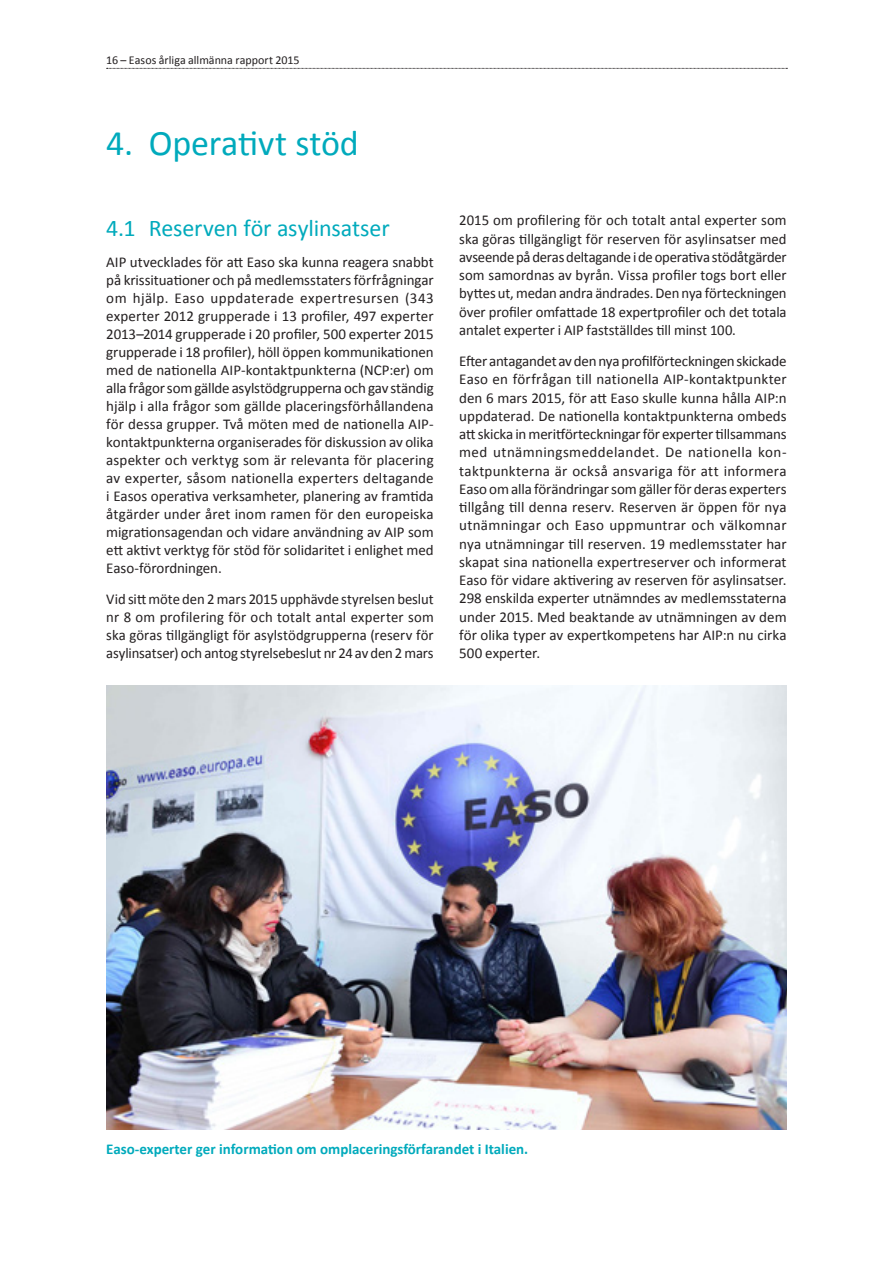
<style>
.page{position:relative;width:893px;height:1263px;background:#fff}
.page>*{position:absolute;margin:0;border:0;box-sizing:border-box;transform-origin:0 0}
.T1{font:36px "Calibri";letter-spacing:-.005em;color:#00aabc}
.T2{font:24px "Calibri";letter-spacing:-.01em;color:#00aabc}
.body{font:15px/18.3px "Calibri";letter-spacing:-.005em;color:#231f20;text-align:justify}
.figure_caption{font:700 15px "Calibri";color:#00aabc}
.t1{font:12px "Calibri";color:#231f20}
</style>
<div class="page">
<svg style="left:107px;top:68px;width:680px;height:1px"></svg>
<img style="left:106px;top:686px;width:681px;height:443px">
<p class="t1" style="left:106px;top:52px;width:195px">16 – Easos årliga allmänna rapport 2015</p>
<p class="T1" style="left:106px;top:120px;width:254px">4. Operativt stöd</p>
<p class="T2" style="left:106px;top:213px;width:285px">4.1 Reserven för asylinsatser</p>
<p class="body" style="left:106px;top:253px;width:329px">AIP utvecklades för att Easo ska kunna reagera snabbt på krissituationer och på medlemsstaters förfrågningar om hjälp. Easo uppdaterade expertresursen (343 experter 2012 grupperade i 13 profiler, 497 experter 2013–2014 grupperade i 20 profiler, 500 experter 2015 grupperade i 18 profiler), höll öppen kommunikationen med de nationella AIP-kontaktpunkterna (NCP:er) om alla frågor som gällde asylstödgrupperna och gav ständig hjälp i alla frågor som gällde placeringsförhållandena för dessa grupper. Två möten med de nationella AIP&shy;kontaktpunkterna organiserades för diskussion av olika aspekter och verktyg som är relevanta för placering av experter, såsom nationella experters deltagande i Easos operativa verksamheter, planering av framtida åtgärder under året inom ramen för den europeiska migrationsagendan och vidare användning av AIP som ett aktivt verktyg för stöd för solidaritet i enlighet med Easo-förordningen.</p>
<p class="body" style="left:106px;top:590px;width:329px">Vid sitt möte den 2 mars 2015 upphävde styrelsen beslut nr 8 om profilering för och totalt antal experter som ska göras tillgängligt för asylstödgrupperna (reserv för asylinsatser) och antog styrelsebeslut nr 24 av den 2 mars</p>
<p class="body" style="left:459px;top:211px;width:329px">2015 om profilering för och totalt antal experter som ska göras tillgängligt för reserven för asylinsatser med avseende på deras deltagande ide operativa stödåtgärder som samordnas av byrån. Vissa profiler togs bort eller byttes ut, medan andra ändrades. Den nya förteckningen över profiler omfattade 18 expertprofiler och det totala antalet experter i AIP fastställdes till minst 100.</p>
<p class="body" style="left:459px;top:352px;width:329px">Efter antagandet av den nya profilförteckningen skickade Easo en förfrågan till nationella AIP-kontaktpunkter den 6 mars 2015, för att Easo skulle kunna hålla AIP:n uppdaterad. De nationella kontaktpunkterna ombeds att skicka in meritförteckningar för experter tillsammans med utnämningsmeddelandet. De nationella kon&shy;taktpunkterna är också ansvariga för att informera Easo om alla förändringar som gäller för deras experters tillgång till denna reserv. Reserven är öppen för nya utnämningar och Easo uppmuntrar och välkomnar nya utnämningar till reserven. 19 medlemsstater har skapat sina nationella expertreserver och informerat Easo för vidare aktivering av reserven för asylinsatser.<br>298 enskilda experter utnämndes av medlemsstaterna under 2015. Med beaktande av utnämningen av dem för olika typer av expertkompetens har AIP:n nu cirka 500 experter.</p>
<p class="figure_caption" style="left:106px;top:1139px;width:423px">Easo-experter ger information om omplaceringsförfarandet i Italien.</p>
</div>
